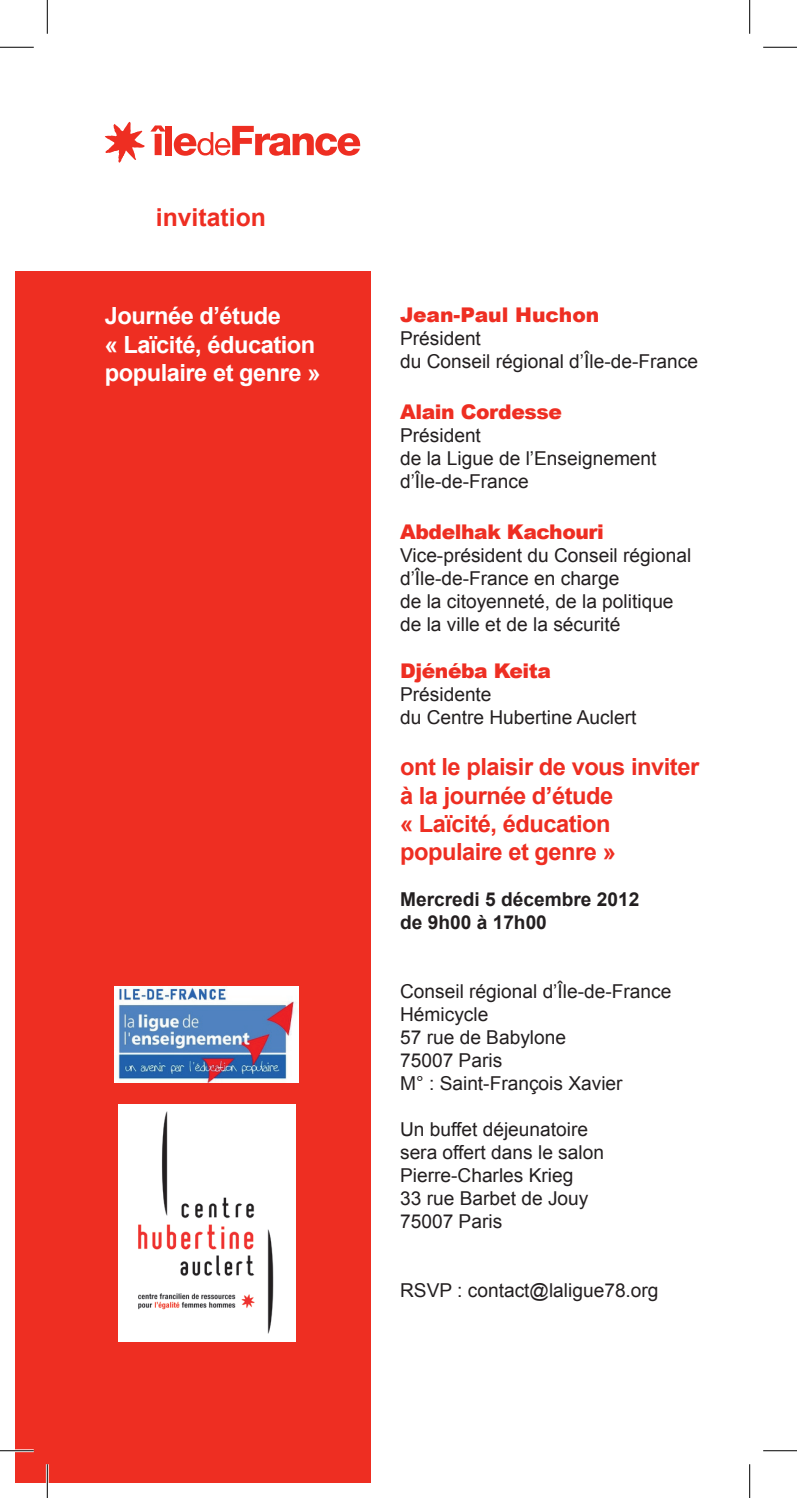
<style>
.page{position:relative;width:797px;height:1498px;background:#fff}
.page>*{position:absolute;margin:0;border:0;box-sizing:border-box;transform-origin:0 0}
.t1{font:700 24.75px "Arial";color:#ee2e22}
.t2{font:700 23.62px/28.3px "Arial";letter-spacing:-.02em;color:#ee2e22}
.t3{font:700 23.62px/28.3px "Arial";letter-spacing:-.02em;color:#fff}
.t4{font:900 20.25px "Arial";letter-spacing:-.02em;color:#ee2e22}
.t5{font:900 20.25px "Arial";color:#ee2e22}
.t6{font:19.12px/22.9px "Arial";color:#231f20}
.t7{font:700 19.12px/22.9px "Arial";color:#231f20}
</style>
<div class="page">
<div style="left:15px;top:271px;width:356px;height:1211px;background:#ee2e22"></div>
<svg style="left:105px;top:122px;width:61px;height:41px"></svg>
<div style="left:165px;top:126px;width:7px;height:29px;background:#ee2e22"></div>
<svg style="left:174px;top:126px;width:186px;height:30px"></svg>
<img style="left:115px;top:987px;width:183px;height:95px">
<img style="left:118px;top:1105px;width:177px;height:236px">
<hr style="left:0;top:1449px;width:34px;height:3px;background:#fff">
<hr style="left:46px;top:1464px;width:3px;height:34px;background:#fff">
<hr style="left:0;top:47px;width:34px;height:1px;background:#000">
<hr style="left:762px;top:47px;width:34px;height:1px;background:#000">
<hr style="left:0;top:1450px;width:34px;height:1px;background:#000">
<hr style="left:762px;top:1450px;width:34px;height:1px;background:#000">
<hr style="left:47px;top:0;width:1px;height:34px;background:#000">
<hr style="left:47px;top:1464px;width:1px;height:34px;background:#000">
<hr style="left:748px;top:0;width:1px;height:34px;background:#000">
<hr style="left:748px;top:1464px;width:1px;height:34px;background:#000">
<p class="t1" style="left:156px;top:201px;width:112px">invitation</p>
<p class="t3" style="left:105px;top:303px;width:217px">Journée d’étude<br>« Laïcité, éducation populaire et genre »</p>
<p class="t5" style="left:400px;top:300px;width:201px">Jean-Paul Huchon</p>
<p class="t6" style="left:400px;top:327px;width:299px">Président<br>du Conseil régional d’Île-de-France</p>
<p class="t4" style="left:400px;top:397px;width:163px">Alain Cordesse</p>
<p class="t6" style="left:400px;top:424px;width:258px">Président<br>de la Ligue de l’Enseignement d’Île‑de-France</p>
<p class="t4" style="left:400px;top:517px;width:205px">Abdelhak Kachouri</p>
<p class="t6" style="left:400px;top:544px;width:292px">Vice-président du Conseil régional d’Île-de-France en charge<br>de la citoyenneté, de la politique de la ville et de la sécurité</p>
<p class="t4" style="left:400px;top:656px;width:152px">Djénéba Keita</p>
<p class="t6" style="left:400px;top:683px;width:238px">Présidente<br>du Centre Hubertine Auclert</p>
<p class="t2" style="left:400px;top:753px;width:300px">ont le plaisir de vous inviter à la journée d’étude<br>« Laïcité, éducation populaire et genre »</p>
<p class="t7" style="left:400px;top:889px;width:241px">Mercredi 5 décembre 2012 de 9h00 à 17h00</p>
<p class="t6" style="left:400px;top:980px;width:273px">Conseil régional d’Île-de-France<br>Hémicycle<br>57 rue de Babylone<br>75007 Paris<br>M° : Saint-François Xavier</p>
<p class="t6" style="left:400px;top:1118px;width:205px">Un buffet déjeunatoire sera offert dans le salon<br>Pierre-Charles Krieg<br>33 rue Barbet de Jouy<br>75007 Paris</p>
<p class="t6" style="left:400px;top:1278px;width:260px">RSVP : contact@laligue78.org</p>
</div>
